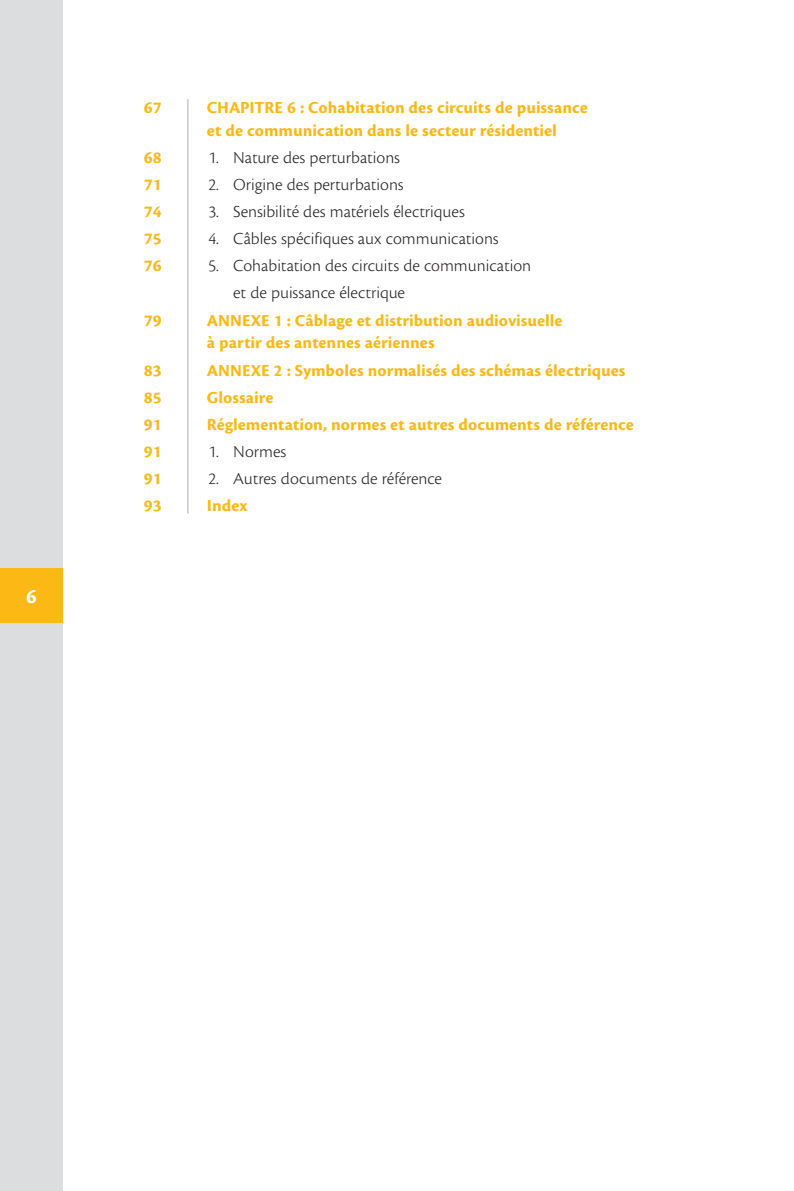
<style>
.page{position:relative;width:794px;height:1191px;background:#fff}
.page>*{position:absolute;margin:0;border:0;box-sizing:border-box;transform-origin:0 0}
.t1{font:21px "Cronos Pro Bold Capt";color:#fff}
.t2{font:17.5px/22.8px "Cronos Pro Bold Capt";letter-spacing:.005em;color:#fcb814}
.t3{font:17.5px/27.1px "Cronos Pro Lt Capt";color:#231f20}
</style>
<div class="page">
<div style="left:0;top:0;width:63px;height:1191px;background:#dcdddf"></div>
<div style="left:0;top:568px;width:63px;height:54px;background:#fcb814"></div>
<hr style="left:187px;top:99px;width:1px;height:414px;background:#a8a9ad">
<p class="t1" style="left:26px;top:585px;width:12px">6</p>
<p class="t2" style="left:144px;top:96px;width:19px">67</p>
<p class="t2" style="left:207px;top:96px;width:382px">CHAPITRE 6 : Cohabitation des circuits de puissance et de communication dans le secteur résidentiel</p>
<p class="t2" style="left:144px;top:146px;width:19px">68</p>
<p class="t3" style="left:208px;top:144px;width:193px">1. Nature des perturbations</p>
<p class="t2" style="left:144px;top:173px;width:19px">71</p>
<p class="t3" style="left:208px;top:171px;width:197px">2. Origine des perturbations</p>
<p class="t2" style="left:144px;top:201px;width:19px">74</p>
<p class="t3" style="left:208px;top:198px;width:258px">3. Sensibilité des matériels électriques</p>
<p class="t2" style="left:144px;top:228px;width:19px">75</p>
<p class="t3" style="left:208px;top:225px;width:292px">4. Câbles spécifiques aux communications</p>
<p class="t2" style="left:144px;top:255px;width:19px">76</p>
<p class="t3" style="left:233px;top:252px;width:299px;text-indent:-25px">5. Cohabitation des circuits de communication et de puissance électrique</p>
<p class="t2" style="left:144px;top:309px;width:19px">79</p>
<p class="t2" style="left:207px;top:309px;width:357px">ANNEXE 1 : Câblage et distribution audiovisuelle à partir des antennes aériennes</p>
<p class="t2" style="left:144px;top:359px;width:19px">83</p>
<p class="t2" style="left:207px;top:359px;width:420px">ANNEXE 2 : Symboles normalisés des schémas électriques</p>
<p class="t2" style="left:144px;top:386px;width:19px">85</p>
<p class="t2" style="left:207px;top:386px;width:68px">Glossaire</p>
<p class="t2" style="left:144px;top:413px;width:19px">91</p>
<p class="t2" style="left:207px;top:413px;width:428px">Réglementation, normes et autres documents de référence</p>
<p class="t2" style="left:144px;top:440px;width:19px">91</p>
<p class="t3" style="left:208px;top:438px;width:79px">1. Normes</p>
<p class="t2" style="left:144px;top:467px;width:19px">91</p>
<p class="t3" style="left:208px;top:465px;width:235px">2. Autres documents de référence</p>
<p class="t2" style="left:144px;top:495px;width:19px">93</p>
<p class="t2" style="left:207px;top:495px;width:42px">Index</p>
</div>
